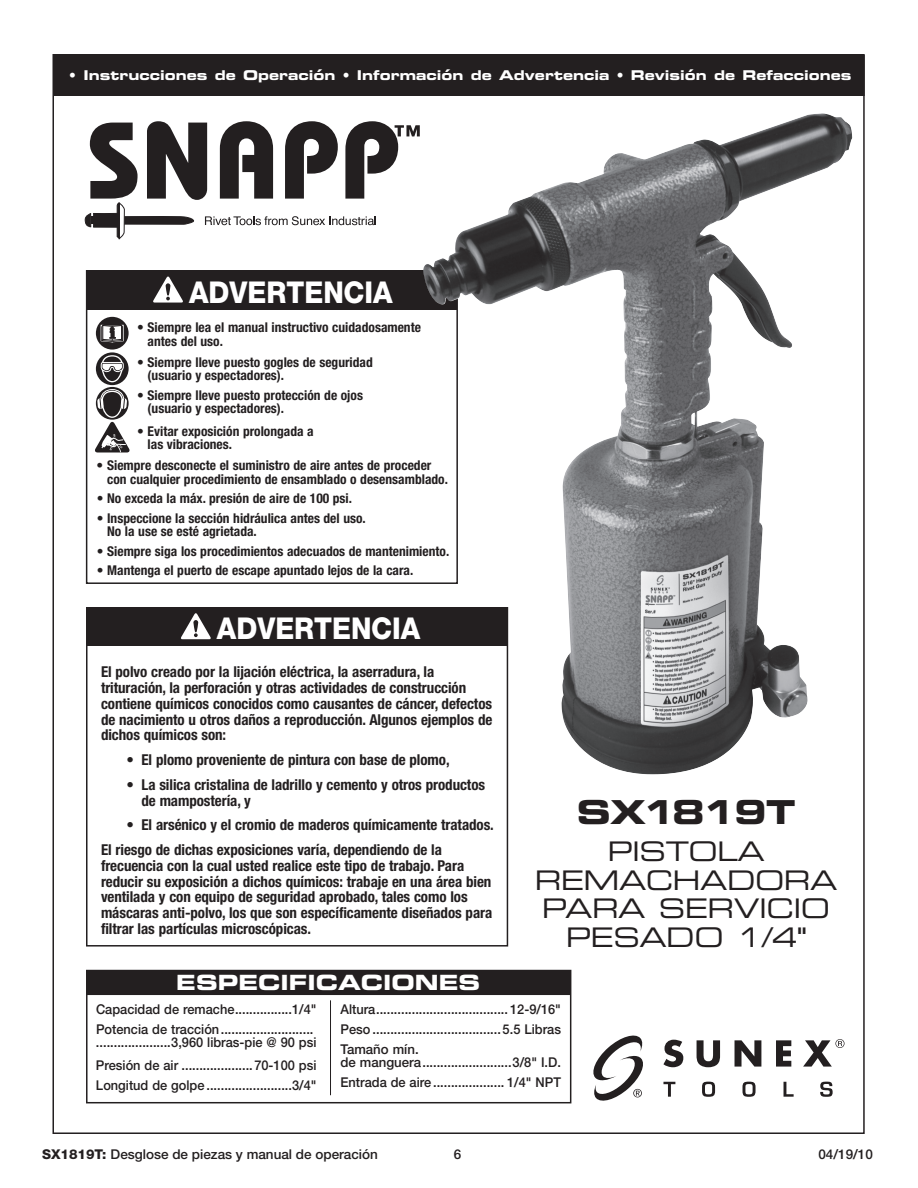
<style>
.page{position:relative;width:918px;height:1188px;background:#fff}
.page>*{position:absolute;margin:0;border:0;box-sizing:border-box;transform-origin:0 0}
.t1{font:33px "Eurostile LT Std Bold Ex 2";letter-spacing:-.05em;color:#231f20}
.t2{font:800 30.15px "Helvetica Neue LT Std";color:#fff;scale:.92 1}
.t3{font:27px/28.5px "Eurostile LT Std Ex 2";letter-spacing:-.02em;color:#231f20;text-align:center}
.t4{font:21px "Eurostile LT Std Bold Ex 2";color:#fff}
.t5{font:700 condensed 15px/15.8px "Helvetica Neue LT Std";letter-spacing:-.005em;color:#231f20}
.t6{font:700 condensed 13.5px/13.5px "Helvetica Neue LT Std";color:#231f20}
.t7{font:500 13.5px/20px "Helvetica Neue LT Std";color:#231f20;scale:.95 1}
.t8{font:500 13.5px/20px "Helvetica Neue LT Std";color:#231f20}
.t9{font:13.5px "Eurostile LT Std Bold Ex 2";color:#fff}
.s1{font-weight:800}
</style>
<div class="page">
<div style="left:54px;top:56px;width:810px;height:39px;background:#231f20"></div>
<div style="left:53px;top:55px;width:812px;height:41px;border:2px solid #231f20"></div>
<div style="left:86px;top:970px;width:485px;height:133px;border:2px solid #231f20"></div>
<hr style="left:330px;top:1000px;width:1px;height:95px;background:#231f20">
<div style="left:87px;top:971px;width:483px;height:24px;background:#231f20"></div>
<div style="left:86px;top:970px;width:485px;height:25px;border:1px solid #231f20"></div>
<svg style="left:663px;top:1039px;width:182px;height:58px"></svg>
<svg style="left:593px;top:1035px;width:50px;height:66px"></svg>
<svg style="left:85px;top:121px;width:335px;height:119px"></svg>
<svg style="left:96px;top:352px;width:33px;height:33px"></svg>
<svg style="left:100px;top:355px;width:25px;height:28px"></svg>
<div style="left:96px;top:317px;width:33px;height:33px;background:#231f20;border-radius:50%"></div>
<svg style="left:101px;top:325px;width:23px;height:18px"></svg>
<div style="left:87px;top:271px;width:370px;height:39px;background:#231f20"></div>
<svg style="left:153px;top:277px;width:30px;height:26px"></svg>
<div style="left:86px;top:607px;width:422px;height:39px;background:#231f20"></div>
<svg style="left:181px;top:613px;width:30px;height:26px"></svg>
<svg style="left:96px;top:387px;width:33px;height:33px"></svg>
<svg style="left:95px;top:389px;width:35px;height:64px"></svg>
<img style="left:423px;top:114px;width:397px;height:660px">
<p class="t9" style="left:69px;top:66px;width:784px">• Instrucciones de Operación • Información de Advertencia • Revisión de Refacciones</p>
<h2 class="t2" style="left:189px;top:274px;width:223px">ADVERTENCIA</h2>
<p class="t6" style="left:148px;top:321px;width:275px;text-indent:-11px">• Siempre lea el manual instructivo cuidadosamente antes del uso.</p>
<p class="t6" style="left:148px;top:355px;width:227px;text-indent:-11px">• Siempre lleve puesto gogles de seguridad (usuario y espectadores).</p>
<p class="t6" style="left:148px;top:388px;width:217px;text-indent:-11px">• Siempre lleve puesto protección de ojos (usuario y espectadores).</p>
<p class="t6" style="left:148px;top:424px;width:168px;text-indent:-11px">• Evitar exposición prolongada a las vibraciones.</p>
<p class="t6" style="left:107px;top:459px;width:342px;text-indent:-11px">• Siempre desconecte el suministro de aire antes de proceder con cualquier procedimiento de ensamblado o desensamblado.</p>
<p class="t6" style="left:97px;top:492px;width:257px">• No exceda la máx. presión de aire de 100 psi.</p>
<p class="t6" style="left:107px;top:511px;width:260px;text-indent:-11px">• Inspeccione la sección hidráulica antes del uso.<br>No la use se esté agrietada.</p>
<p class="t6" style="left:97px;top:544px;width:354px">• Siempre siga los procedimientos adecuados de mantenimiento.</p>
<p class="t6" style="left:97px;top:564px;width:318px">• Mantenga el puerto de escape apuntado lejos de la cara.</p>
<h2 class="t2" style="left:217px;top:611px;width:223px">ADVERTENCIA</h2>
<p class="t5" style="left:101px;top:664px;width:393px">El polvo creado por la lijación eléctrica, la aserradura, la trituración, la perforación y otras actividades de construcción contiene químicos conocidos como causantes de cáncer, defectos de nacimiento u otros daños a reproducción. Algunos ejemplos de dichos químicos son:</p>
<p class="t5" style="left:127px;top:752px;width:325px">• El plomo proveniente de pintura con base de plomo,</p>
<p class="t5" style="left:142px;top:777px;width:345px;text-indent:-15px">• La silica cristalina de ladrillo y cemento y otros productos de mampostería, y</p>
<p class="t5" style="left:101px;top:813px;width:394px;line-height:24.8px;text-indent:26px">• El arsénico y el cromio de maderos químicamente tratados.<br>El riesgo de dichas exposiciones varía, dependiendo de la</p>
<p class="t5" style="left:101px;top:858px;width:393px">frecuencia con la cual usted realice este tipo de trabajo. Para reducir su exposición a dichos químicos: trabaje en una área bien ventilada y con equipo de seguridad aprobado, tales como los máscaras anti-polvo, los que son específicamente diseñados para filtrar las partículas microscópicas.</p>
<h3 class="t4" style="left:176px;top:968px;width:305px">ESPECIFICACIONES</h3>
<h1 class="t1" style="left:577px;top:788px;width:220px">SX1819T</h1>
<h3 class="t3" style="left:535px;top:837px;width:304px">PISTOLA<br>REMACHADORA<br>PARA SERVICIO<br>PESADO 1/4"</h3>
<p class="t7" style="left:96px;top:999px;width:234px">Capacidad de remache................1/4"<br>Potencia de tracción..........................</p>
<p class="t7" style="left:96px;top:1031px;width:234px;line-height:22.6px">.....................3,960 libras-pie @ 90 psi<br>Presión de air ....................70-100 psi</p>
<p class="t7" style="left:96px;top:1075px;width:234px">Longitud de golpe ........................3/4"</p>
<p class="t7" style="left:340px;top:999px;width:234px;text-align:justify">Altura..................................... 12-9/16" Peso ....................................5.5 Libras Tamaño mín.</p>
<p class="t8" style="left:340px;top:1052px;width:222px">de manguera.........................3/8" I.D.<br>Entrada de aire .................... 1/4" NPT</p>
<p class="t8" style="left:42px;top:1144px;width:338px"><span class="s1">SX1819T:</span> Desglose de piezas y manual de operación</p>
<p class="t8" style="left:454px;top:1144px;width:9px">6</p>
<p class="t8" style="left:818px;top:1144px;width:56px">04/19/10</p>
</div>
